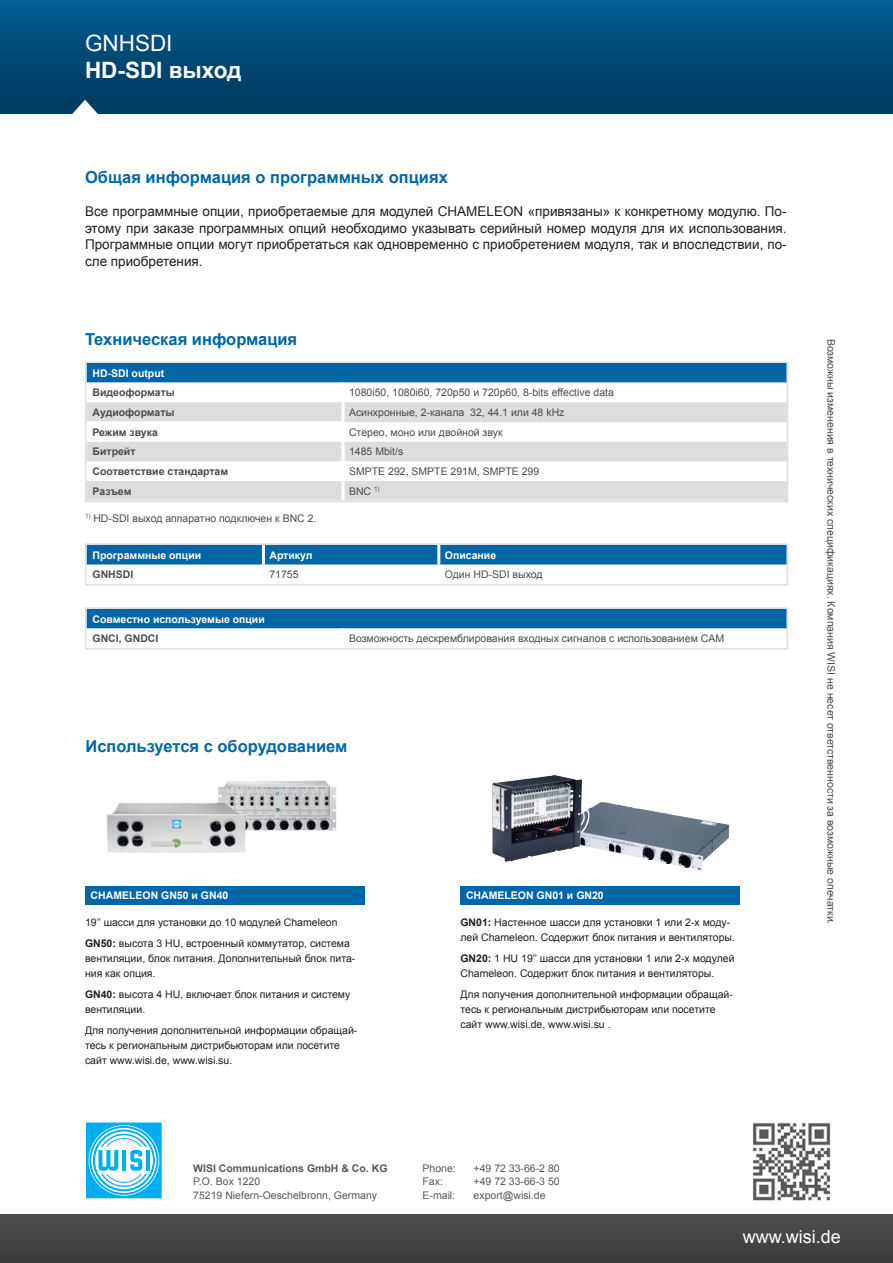
<style>
.page{position:relative;width:893px;height:1263px;background:#fff}
.page>*{position:absolute;margin:0;border:0;box-sizing:border-box;transform-origin:0 0}
.t1{font:700 22.5px "Arial";color:#fff}
.t2{font:22.5px "Arial";color:#fff}
.t3{font:18px "Arial";color:#fff}
.t4{font:700 16.5px "Arial";color:#0166a5}
.t5{font:13.5px/16.5px "Arial";color:#231f20;text-align:justify}
.t6{font:10.5px/15px "Arial";color:#231f20}
.t7{font:10.5px "Arial";color:#4b4c4d}
.t8{font:700 10.5px "Arial";color:#fff}
.t9{font:10.5px/13.5px "Arial";color:#57585a}
.t10{font:700 10.5px "Arial";color:#4b4c4d}
.t11{font:700 10.5px "Arial";color:#57585a}
.s1{font-weight:700}
</style>
<div class="page">
<div style="left:0;top:0;width:893px;height:114px;background:linear-gradient(to bottom,#015c93,#00395b)"></div>
<svg style="left:72px;top:100px;width:26px;height:14px"></svg>
<div style="left:0;top:1215px;width:893px;height:48px;background:#454647"></div>
<div style="left:85px;top:1122px;width:77px;height:77px;background:#00aeef"></div>
<svg style="left:89px;top:1125px;width:70px;height:70px"></svg>
<svg style="left:89px;top:1126px;width:69px;height:69px"></svg>
<svg style="left:91px;top:1128px;width:65px;height:65px"></svg>
<svg style="left:93px;top:1129px;width:62px;height:62px"></svg>
<svg style="left:95px;top:1131px;width:58px;height:58px"></svg>
<hr style="left:146px;top:1150px;width:4px;height:21px;background:#00aeef">
<svg style="left:99px;top:1133px;width:48px;height:55px"></svg>
<div style="left:85px;top:1121px;width:78px;height:78px;border:1px solid #fff"></div>
<img style="left:752px;top:1123px;width:79px;height:78px">
<div style="left:85px;top:886px;width:279px;height:18px;background:#0166a5"></div>
<div style="left:460px;top:886px;width:280px;height:18px;background:#0166a5"></div>
<img style="left:107px;top:780px;width:230px;height:73px">
<img style="left:590px;top:802px;width:139px;height:69px">
<img style="left:492px;top:775px;width:98px;height:87px">
<div style="left:88px;top:364px;width:697px;height:19px;background:#0166a5"></div>
<div style="left:88px;top:402px;width:697px;height:20px;background:#dcdddf"></div>
<svg style="left:88px;top:442px;width:697px;height:57px"></svg>
<hr style="left:342px;top:402px;width:3px;height:20px;background:#fff">
<hr style="left:342px;top:442px;width:3px;height:19px;background:#fff">
<hr style="left:342px;top:461px;width:3px;height:20px;background:#fff">
<hr style="left:342px;top:481px;width:3px;height:20px;background:#fff">
<hr style="left:87px;top:421px;width:255px;height:2px;background:#fff">
<div style="left:85px;top:361px;width:703px;height:141px;border:2px solid #dcdddf"></div>
<div style="left:88px;top:610px;width:697px;height:19px;background:#0166a5"></div>
<hr style="left:342px;top:628px;width:3px;height:20px;background:#fff">
<div style="left:85px;top:607px;width:703px;height:43px;border:2px solid #dcdddf"></div>
<div style="left:88px;top:546px;width:697px;height:18px;background:#0166a5"></div>
<hr style="left:262px;top:545px;width:3px;height:19px;background:#fff">
<hr style="left:437px;top:545px;width:3px;height:19px;background:#fff">
<div style="left:85px;top:543px;width:703px;height:43px;border:2px solid #dcdddf"></div>
<h1 class="t2" style="left:85px;top:28px;width:89px">GNHSDI</h1>
<h1 class="t1" style="left:85px;top:56px;width:158px">HD-SDI выход</h1>
<h3 class="t4" style="left:85px;top:167px;width:364px">Общая информация о программных опциях</h3>
<p class="t5" style="left:85px;top:204px;width:703px">Все программные опции, приобретаемые для модулей CHAMELEON «привязаны» к конкретному модулю. По&shy;этому при заказе программных опций необходимо указывать серийный номер модуля для их использования.<br>Программные опции могут приобретаться как одновременно с приобретением модуля, так и впоследствии, по&shy;сле приобретения.</p>
<h3 class="t4" style="left:85px;top:328px;width:214px">Техническая информация</h3>
<p class="t8" style="left:93px;top:366px;width:73px">HD-SDI output</p>
<p class="t10" style="left:93px;top:386px;width:84px">Видеоформаты</p>
<p class="t7" style="left:349px;top:386px;width:266px">1080i50, 1080i60, 720p50 и 720p60, 8-bits effective data</p>
<p class="t10" style="left:93px;top:405px;width:83px">Аудиоформаты</p>
<p class="t7" style="left:349px;top:405px;width:217px">Асинхронные, 2-канала 32, 44.1 или 48 kHz</p>
<p class="t10" style="left:93px;top:425px;width:67px">Режим звука</p>
<p class="t7" style="left:349px;top:425px;width:155px">Стерео, моно или двойной звук</p>
<p class="t10" style="left:93px;top:445px;width:45px">Битрейт</p>
<p class="t7" style="left:349px;top:445px;width:56px">1485 Mbit/s</p>
<p class="t10" style="left:93px;top:464px;width:137px">Соответствие стандартам</p>
<p class="t7" style="left:349px;top:464px;width:192px">SMPTE 292, SMPTE 291M, SMPTE 299</p>
<p class="t10" style="left:93px;top:484px;width:40px">Разъем</p>
<p class="t7" style="left:349px;top:484px;width:32px">BNC <sup>1)</sup></p>
<p class="t7" style="left:85px;top:511px;width:233px"><sup>1)</sup> HD-SDI выход аппаратно подключен к BNC 2.</p>
<p class="t8" style="left:93px;top:548px;width:110px">Программные опции</p>
<p class="t8" style="left:269px;top:548px;width:45px">Артикул</p>
<p class="t8" style="left:445px;top:548px;width:53px">Описание</p>
<p class="t10" style="left:93px;top:567px;width:42px">GNHSDI</p>
<p class="t7" style="left:269px;top:568px;width:31px">71755</p>
<p class="t7" style="left:445px;top:568px;width:99px">Один HD-SDI выход</p>
<p class="t8" style="left:93px;top:612px;width:174px">Совместно используемые опции</p>
<p class="t10" style="left:93px;top:631px;width:67px">GNCI, GNDCI</p>
<p class="t7" style="left:349px;top:632px;width:377px">Возможность дескремблирования входных сигналов с использованием CAM</p>
<h3 class="t4" style="left:85px;top:736px;width:263px">Используется с оборудованием</h3>
<p class="t8" style="left:91px;top:888px;width:139px">CHAMELEON GN50 и GN40</p>
<p class="t8" style="left:466px;top:888px;width:139px">CHAMELEON GN01 и GN20</p>
<p class="t6" style="left:85px;top:912px;width:266px;line-height:21px">19’’ шасси для установки до 10 модулей Chameleon<br><span class="s1">GN50:</span> высота 3 HU, встроенный коммутатор, система</p>
<p class="t6" style="left:85px;top:951px;width:272px">вентиляции, блок питания. Дополнительный блок пита&shy;ния как опция.</p>
<p class="t6" style="left:85px;top:987px;width:267px"><span class="s1">GN40:</span> высота 4 HU, включает блок питания и систему вентиляции.</p>
<p class="t6" style="left:85px;top:1023px;width:274px">Для получения дополнительной информации обращай&shy;тесь к региональным дистрибьюторам или посетите сайт www.wisi.de, www.wisi.su.</p>
<p class="t6" style="left:460px;top:915px;width:276px"><span class="s1">GN01:</span> Настенное шасси для установки 1 или 2-х моду&shy;лей Chameleon. Содержит блок питания и вентиляторы.</p>
<p class="t6" style="left:460px;top:951px;width:276px"><span class="s1">GN20:</span> 1 HU 19’’ шасси для установки 1 или 2-х модулей<br>Chameleon. Содержит блок питания и вентиляторы.</p>
<p class="t6" style="left:460px;top:987px;width:274px">Для получения дополнительной информации обращай&shy;тесь к региональным дистрибьюторам или посетите сайт www.wisi.de, www.wisi.su .</p>
<p class="t7" style="left:838px;top:339px;width:587px;rotate:90deg">Возможны изменения в технических спецификациях. Компания WISI не несет ответственности за возможные опечатки.</p>
<p class="t11" style="left:193px;top:1161px;width:196px">WISI Communications GmbH &amp; Co. KG</p>
<p class="t9" style="left:193px;top:1175px;width:185px">P.O. Box 1220<br>75219 Niefern-Oeschelbronn, Germany</p>
<p class="t9" style="left:423px;top:1161px;width:35px">Phone:</p>
<p class="t9" style="left:474px;top:1161px;width:88px">+49 72 33-66-2 80</p>
<p class="t9" style="left:423px;top:1175px;width:22px">Fax:</p>
<p class="t9" style="left:474px;top:1175px;width:88px">+49 72 33-66-3 50</p>
<p class="t9" style="left:423px;top:1189px;width:34px">E-mail:</p>
<p class="t9" style="left:474px;top:1189px;width:73px">export@wisi.de</p>
<h2 class="t3" style="left:743px;top:1225px;width:100px">www.wisi.de</h2>
</div>
